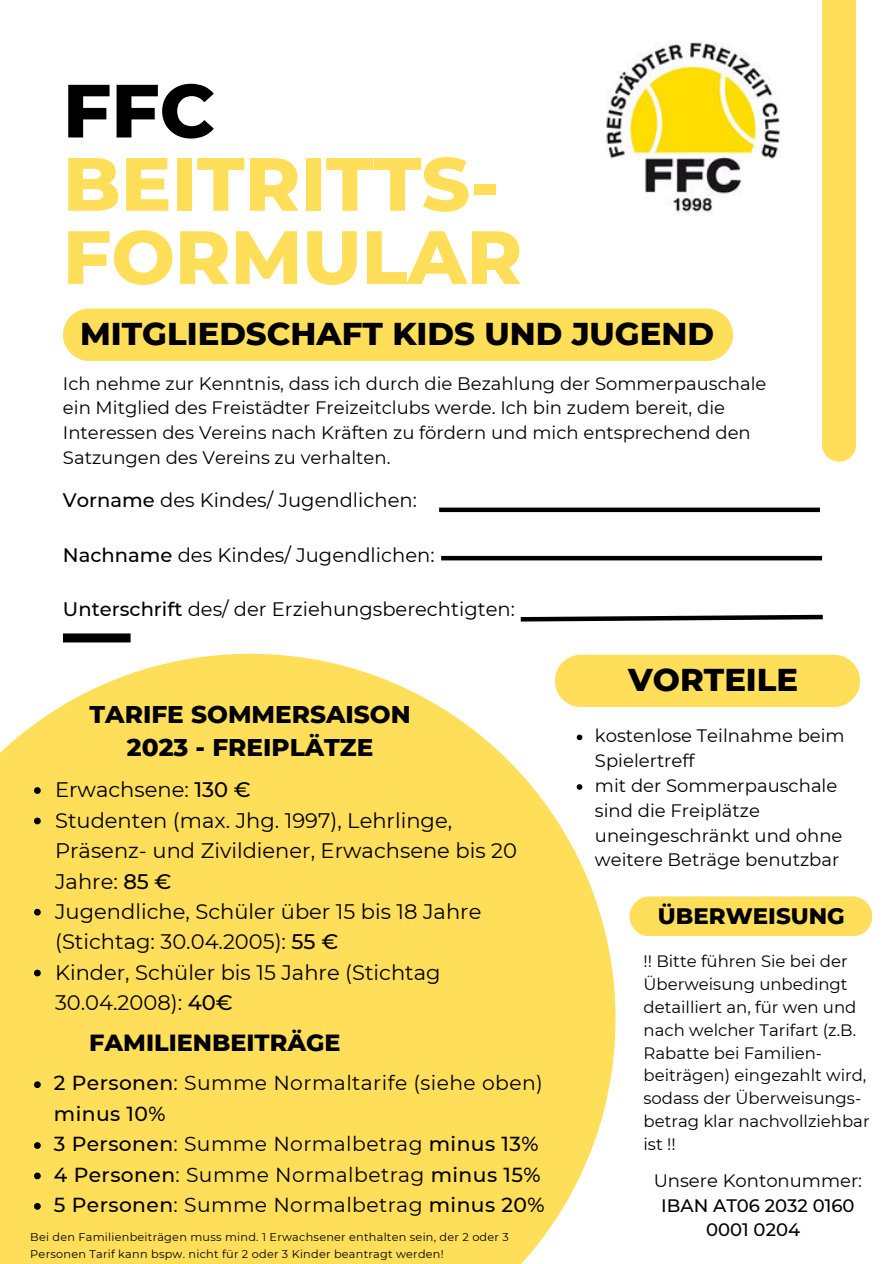
<style>
.page{position:relative;width:894px;height:1264px;background:#fff}
.page>*{position:absolute;margin:0;border:0;box-sizing:border-box;transform-origin:0 0}
.t1{font:800 75.15px/73.2px "Montserrat";color:#ffde59}
.t2{font:800 75.15px "Montserrat";color:#000}
.t3{font:800 32.25px "Montserrat";color:#000}
.t4{font:800 24.75px/33.8px "Montserrat";color:#000;text-align:center}
.t5{font:800 23.85px "Montserrat";color:#000}
.t6{font:800 22.8px "Montserrat";color:#000}
.t7{font:21px/30.5px "Montserrat";color:#000}
.t8{font:20.25px/30.5px "Montserrat";letter-spacing:.02em;color:#000}
.t9{font:19.5px "Montserrat";color:#000}
.t10{font:18px/24.8px "Montserrat";color:#000}
.t11{font:500 18px/24.5px "Montserrat";color:#000;text-align:center}
.t12{font:16.5px/22.8px "Montserrat";color:#000}
.t13{font:11.25px/17px "Montserrat";letter-spacing:.02em;color:#000}
.s1{font-weight:500}
</style>
<div class="page">
<svg style="left:0;top:653px;width:615px;height:610px;background:#fee16b"></svg>
<img style="left:597px;top:34px;width:189px;height:189px;border-radius:50%">
<div style="left:63px;top:308px;width:669px;height:53px;background:#ffde59;border-radius:26px"></div>
<div style="left:554px;top:654px;width:305px;height:53px;background:#ffde59;border-radius:26px"></div>
<div style="left:63px;top:633px;width:67px;height:9px;background:#000"></div>
<div style="left:822px;top:0;width:33px;height:461px;background:#ffde59"></div>
<svg style="left:34px;top:787px;width:7px;height:7px"></svg>
<svg style="left:34px;top:817px;width:7px;height:7px"></svg>
<svg style="left:34px;top:908px;width:7px;height:7px"></svg>
<svg style="left:34px;top:969px;width:7px;height:7px"></svg>
<svg style="left:34px;top:1081px;width:7px;height:7px"></svg>
<svg style="left:34px;top:1142px;width:7px;height:6px"></svg>
<svg style="left:34px;top:1172px;width:7px;height:7px"></svg>
<svg style="left:34px;top:1202px;width:7px;height:7px"></svg>
<div style="left:629px;top:896px;width:242px;height:40px;background:#ffde59;border-radius:20px"></div>
<div style="left:439px;top:507px;width:380px;height:5px;background:#000"></div>
<hr style="left:441px;top:556px;width:380px;height:4px;background:#000">
<svg style="left:520px;top:614px;width:303px;height:8px"></svg>
<svg style="left:576px;top:734px;width:6px;height:6px"></svg>
<svg style="left:576px;top:784px;width:6px;height:5px"></svg>
<h1 class="t2" style="left:63px;top:65px;width:154px">FFC</h1>
<h1 class="t1" style="left:63px;top:147px;width:460px">BEITRITTS-<br>FORMULAR</h1>
<h2 class="t3" style="left:80px;top:314px;width:635px">MITGLIEDSCHAFT KIDS UND JUGEND</h2>
<p class="t10" style="left:63px;top:371px;width:704px">Ich nehme zur Kenntnis, dass ich durch die Bezahlung der Sommerpauschale ein Mitglied des Freistädter Freizeitclubs werde. Ich bin zudem bereit, die Interessen des Vereins nach Kräften zu fördern und mich entsprechend den Satzungen des Vereins zu verhalten.</p>
<p class="t9" style="left:63px;top:488px;width:355px"><span class="s1">Vorname</span> des Kindes/ Jugendlichen:</p>
<p class="t9" style="left:63px;top:542px;width:373px"><span class="s1">Nachname</span> des Kindes/ Jugendlichen:</p>
<p class="t9" style="left:63px;top:596px;width:453px"><span class="s1">Unterschrift</span> des/ der Erziehungsberechtigten:</p>
<h3 class="t4" style="left:90px;top:697px;width:322px">TARIFE SOMMERSAISON<br>2023 - FREIPLÄTZE</h3>
<p class="t7" style="left:55px;top:774px;width:463px">Erwachsene: <span class="s1">130 €<br></span>Studenten (max. Jhg. 1997), Lehrlinge,<br>Präsenz- und Zivildiener, Erwachsene bis 20<br>Jahre: <span class="s1">85 €<br></span>Jugendliche, Schüler über 15 bis 18 Jahre (Stichtag: 30.04.2005): <span class="s1">55 €<br></span>Kinder, Schüler bis 15 Jahre (Stichtag<br>30.04.2008): <span class="s1">40€</span></p>
<h3 class="t5" style="left:89px;top:1028px;width:253px">FAMILIENBEITRÄGE</h3>
<p class="t8" style="left:54px;top:1067px;width:492px"><span class="s1">2 Personen</span>: Summe Normaltarife (siehe oben) <span class="s1">minus 10%<br>3 Personen</span>: Summe Normalbetrag <span class="s1">minus 13% 4 Personen</span>: Summe Normalbetrag <span class="s1">minus 15% 5 Personen</span>: Summe Normalbetrag <span class="s1">minus 20%</span></p>
<p class="t13" style="left:30px;top:1228px;width:480px">Bei den Familienbeiträgen muss mind. 1 Erwachsener enthalten sein, der 2 oder 3<br>Personen Tarif kann bspw. nicht für 2 oder 3 Kinder beantragt werden!</p>
<h2 class="t3" style="left:628px;top:660px;width:172px">VORTEILE</h2>
<p class="t10" style="left:594px;top:723px;width:251px">kostenlose Teilnahme beim<br>Spielertreff<br>mit der Sommerpauschale sind die Freiplätze uneingeschränkt und ohne weitere Beträge benutzbar</p>
<p class="t6" style="left:657px;top:901px;width:188px">ÜBERWEISUNG</p>
<p class="t12" style="left:643px;top:950px;width:227px">!! Bitte führen Sie bei der<br>Überweisung unbedingt detailliert an, für wen und nach welcher Tarifart (z.B.<br>Rabatte bei Familien&shy;beiträgen) eingezahlt wird, sodass der Überweisungs&shy;betrag klar nachvollziehbar ist !!</p>
<p class="t10" style="left:653px;top:1168px;width:210px">Unsere Kontonummer:</p>
<p class="t11" style="left:661px;top:1193px;width:195px">IBAN AT06 2032 0160<br>0001 0204</p>
</div>
